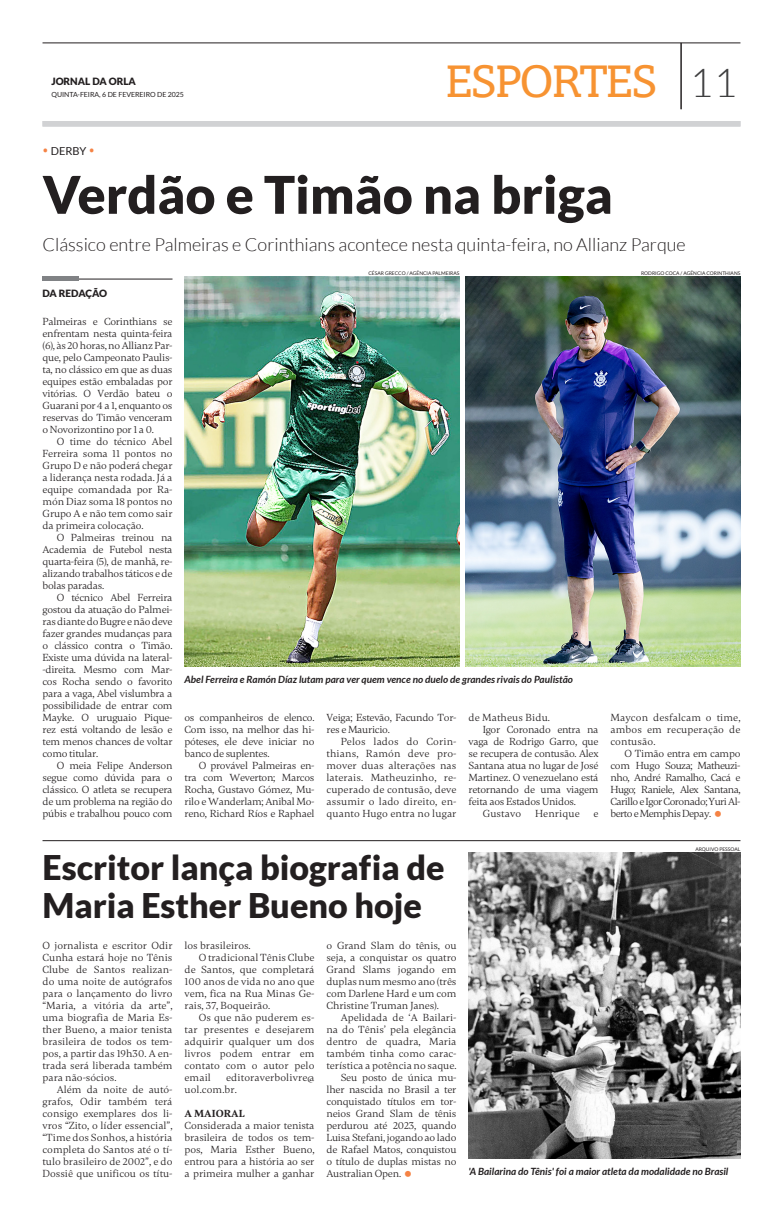
<style>
.page{position:relative;width:783px;height:1219px;background:#fff}
.page>*{position:absolute;margin:0;border:0;box-sizing:border-box;transform-origin:0 0}
.Titulo{font:900 52px "Lato";color:#231f20}
.t1{font:45px "Torneo Serif";letter-spacing:-.05em;color:#f79332}
.t2{font:300 40px "Lato";color:#3e3e3f}
.Titulo-2{font:900 34px/38px "Lato";color:#231f20}
.Linha_Fina{font:300 18px "Lato";color:#231f20}
.t3{font:11px "Lato";color:#231f20}
.TextoEditorial{font:10.5px/12px "Gambetta";letter-spacing:-.01em;color:#231f20;text-align:justify}
.TextoEditorial-2{font:10.5px/12px "Gambetta";letter-spacing:.01em;color:#231f20}
.TextoEditorial-3{font:700 10.5px "Gambetta";color:#231f20}
.legenda_foto{font:italic 700 10px "Lato";color:#231f20}
.t4{font:900 10px "Lato";letter-spacing:-.01em;color:#231f20}
.t5{font:900 10px "Lato";letter-spacing:-.03em;color:#231f20}
.t6{font:7px "Lato";letter-spacing:-.01em;color:#231f20}
.credito_foto{font:5px "Lato";color:#231f20}
.s1{font-family:"Gotham Narrow";font-weight:700;font-size:13px;color:#f58345}
</style>
<div class="page">
<hr style="left:43px;top:279px;width:129px;height:1px;background:#231f20">
<hr style="left:43px;top:277px;width:36px;height:4px;background:#808285">
<hr style="left:43px;top:43px;width:697px;height:1px;background:#231f20">
<hr style="left:681px;top:43px;width:1px;height:66px;background:#231f20">
<div style="left:43px;top:121px;width:697px;height:6px;background:#d1d2d4"></div>
<img style="left:184px;top:276px;width:275px;height:390px">
<img style="left:465px;top:277px;width:275px;height:390px">
<hr style="left:43px;top:840px;width:697px;height:1px;background:#231f20">
<img style="left:468px;top:853px;width:272px;height:306px">
<p class="t4" style="left:52px;top:76px;width:86px">JORNAL DA ORLA</p>
<p class="t6" style="left:52px;top:91px;width:134px">QUINTA-FEIRA, 6 DE FEVEREIRO DE 2025</p>
<p class="t3" style="left:43px;top:145px;width:54px"><span class="s1">•</span> DERBY <span class="s1">•</span></p>
<p class="t1" style="left:445px;top:56px;width:214px">ESPORTES</p>
<p class="t2" style="left:690px;top:61px;width:49px">11</p>
<p class="Titulo" style="left:43px;top:164px;width:572px">Verdão e Timão na briga</p>
<p class="Linha_Fina" style="left:43px;top:235px;width:645px">Clássico entre Palmeiras e Corinthians acontece nesta quinta-feira, no Allianz Parque</p>
<p class="credito_foto" style="left:368px;top:270px;width:92px">CÉSAR GRECCO / AGÊNCIA PALMEIRAS</p>
<p class="credito_foto" style="left:641px;top:270px;width:101px">RODRIGO COCA / AGÊNCIA CORINTHIANS</p>
<p class="t5" style="left:43px;top:287px;width:66px">DA REDAÇÃO</p>
<p class="TextoEditorial" style="left:43px;top:315px;width:131px">Palmeiras e Corinthians se enfrentam nesta quinta-feira (6), às 20 horas, no Allianz Par&shy;que, pelo Campeonato Paulis&shy;ta, no clássico em que as duas equipes estão embaladas por vitórias. O Verdão bateu o Guarani por 4 a 1, enquanto os reservas do Timão venceram o Novorizontino por 1 a 0.</p>
<p class="TextoEditorial" style="left:43px;top:435px;width:131px;text-indent:14px">O time do técnico Abel Ferreira soma 11 pontos no Grupo D e não poderá chegar a liderança nesta rodada. Já a equipe comandada por Ra&shy;món Diaz soma 18 pontos no Grupo A e não tem como sair da primeira colocação.</p>
<p class="TextoEditorial" style="left:43px;top:531px;width:131px;text-indent:14px">O Palmeiras treinou na Academia de Futebol nesta quarta-feira (5), de manhã, re&shy;alizando trabalhos táticos e de bolas paradas.</p>
<p class="TextoEditorial" style="left:43px;top:591px;width:131px;text-indent:14px">O técnico Abel Ferreira gostou da atuação do Palmei&shy;ras diante do Bugre e não deve fazer grandes mudanças para o clássico contra o Timão.<br>Existe uma dúvida na lateral--direita. Mesmo com Mar&shy;cos Rocha sendo o favorito para a vaga, Abel vislumbra a possibilidade de entrar com Mayke. O uruguaio Pique&shy;rez está voltando de lesão e tem menos chances de voltar como titular.</p>
<p class="TextoEditorial" style="left:43px;top:759px;width:131px;text-indent:14px">O meia Felipe Anderson segue como dúvida para o clássico. O atleta se recupera de um problema na região do púbis e trabalhou pouco com</p>
<p class="legenda_foto" style="left:184px;top:674px;width:390px">Abel Ferreira e Ramón Díaz lutam para ver quem vence no duelo de grandes rivais do Paulistão</p>
<p class="TextoEditorial" style="left:184px;top:711px;width:131px">os companheiros de elenco.<br>Com isso, na melhor das hi&shy;póteses, ele deve iniciar no banco de suplentes.</p>
<p class="TextoEditorial" style="left:184px;top:759px;width:131px;text-indent:14px">O provável Palmeiras en&shy;tra com Weverton; Marcos Rocha, Gustavo Gómez, Mu&shy;rilo e Wanderlam; Anibal Mo&shy;reno, Richard Ríos e Raphael</p>
<p class="TextoEditorial" style="left:326px;top:711px;width:131px">Veiga; Estevão, Facundo Tor&shy;res e Mauricio.</p>
<p class="TextoEditorial" style="left:326px;top:735px;width:131px;text-indent:14px">Pelos lados do Corin&shy;thians, Ramón deve pro&shy;mover duas alterações nas laterais. Matheuzinho, re&shy;cuperado de contusão, deve assumir o lado direito, en&shy;quanto Hugo entra no lugar</p>
<p class="TextoEditorial-2" style="left:468px;top:711px;width:83px">de Matheus Bidu.</p>
<p class="TextoEditorial" style="left:468px;top:723px;width:131px;text-indent:14px">Igor Coronado entra na vaga de Rodrigo Garro, que se recupera de contusão. Alex Santana atua no lugar de José Martinez. O venezuelano está retornando de uma viagem feita aos Estados Unidos.</p>
<p class="TextoEditorial-2" style="left:483px;top:807px;width:40px">Gustavo</p>
<p class="TextoEditorial-2" style="left:535px;top:807px;width:46px">Henrique</p>
<p class="TextoEditorial" style="left:593px;top:807px;width:6px">e</p>
<p class="TextoEditorial" style="left:610px;top:711px;width:131px">Maycon desfalcam o time, ambos em recuperação de contusão.</p>
<p class="TextoEditorial" style="left:610px;top:747px;width:131px;text-indent:14px">O Timão entra em campo com Hugo Souza; Matheuzi&shy;nho, André Ramalho, Cacá e Hugo; Raniele, Alex Santana, Carillo e Igor Coronado; Yuri Al&shy;berto e Memphis Depay.</p>
<p class="credito_foto" style="left:695px;top:846px;width:47px">ARQUIVO PESSOAL</p>
<p class="Titulo-2" style="left:43px;top:848px;width:404px">Escritor lança biografia de<br>Maria Esther Bueno hoje</p>
<p class="TextoEditorial" style="left:43px;top:939px;width:131px">O jornalista e escritor Odir Cunha estará hoje no Tênis Clube de Santos realizan&shy;do uma noite de autógrafos para o lançamento do livro “Maria, a vitória da arte”, uma biografia de Maria Es&shy;ther Bueno, a maior tenista brasileira de todos os tem&shy;pos, a partir das 19h30. A en&shy;trada será liberada também para não-sócios.</p>
<p class="TextoEditorial" style="left:43px;top:1083px;width:131px;text-indent:14px">Além da noite de autó&shy;grafos, Odir também terá consigo exemplares dos li&shy;vros “Zito, o líder essencial”, “Time dos Sonhos, a história completa do Santos até o tí&shy;tulo brasileiro de 2002”, e do Dossiê que unificou os títu-</p>
<p class="TextoEditorial" style="left:184px;top:939px;width:68px">los brasileiros.</p>
<p class="TextoEditorial" style="left:184px;top:951px;width:131px;text-indent:14px">O tradicional Tênis Clube de Santos, que completará 100 anos de vida no ano que vem, fica na Rua Minas Ge&shy;rais, 37, Boqueirão.</p>
<p class="TextoEditorial" style="left:184px;top:1011px;width:131px;text-indent:14px">Os que não puderem es&shy;tar presentes e desejarem adquirir qualquer um dos livros podem entrar em contato com o autor pelo email</p>
<p class="TextoEditorial" style="left:326px;top:939px;width:131px">o Grand Slam do tênis, ou seja, a conquistar os quatro Grand Slams jogando em duplas num mesmo ano (três com Darlene Hard e um com Christine Truman Janes).</p>
<p class="TextoEditorial" style="left:326px;top:1011px;width:131px;text-indent:14px">Apelidada de ‘A Bailari&shy;na do Tênis’ pela elegância dentro de quadra, Maria também tinha como carac&shy;terística a potência no saque.</p>
<p class="TextoEditorial" style="left:326px;top:1071px;width:131px;text-indent:14px">Seu posto de única mu&shy;lher nascida no Brasil a ter conquistado títulos em tor&shy;neios Grand Slam de tênis perdurou até 2023, quando Luisa Stefani, jogando ao lado de Rafael Matos, conquistou o título de duplas mistas no Australian Open.</p>
<p class="TextoEditorial-2" style="left:184px;top:1071px;width:131px;text-indent:42px">editoraverbolivre@ uol.com.br.</p>
<p class="TextoEditorial-3" style="left:184px;top:1107px;width:62px">A MAIORAL</p>
<p class="TextoEditorial" style="left:184px;top:1119px;width:131px">Considerada a maior tenista brasileira de todos os tem&shy;pos, Maria Esther Bueno, entrou para a história ao ser a primeira mulher a ganhar</p>
<p class="legenda_foto" style="left:468px;top:1166px;width:261px">'A Bailarina do Tênis' foi a maior atleta da modalidade no Brasil</p>
</div>
